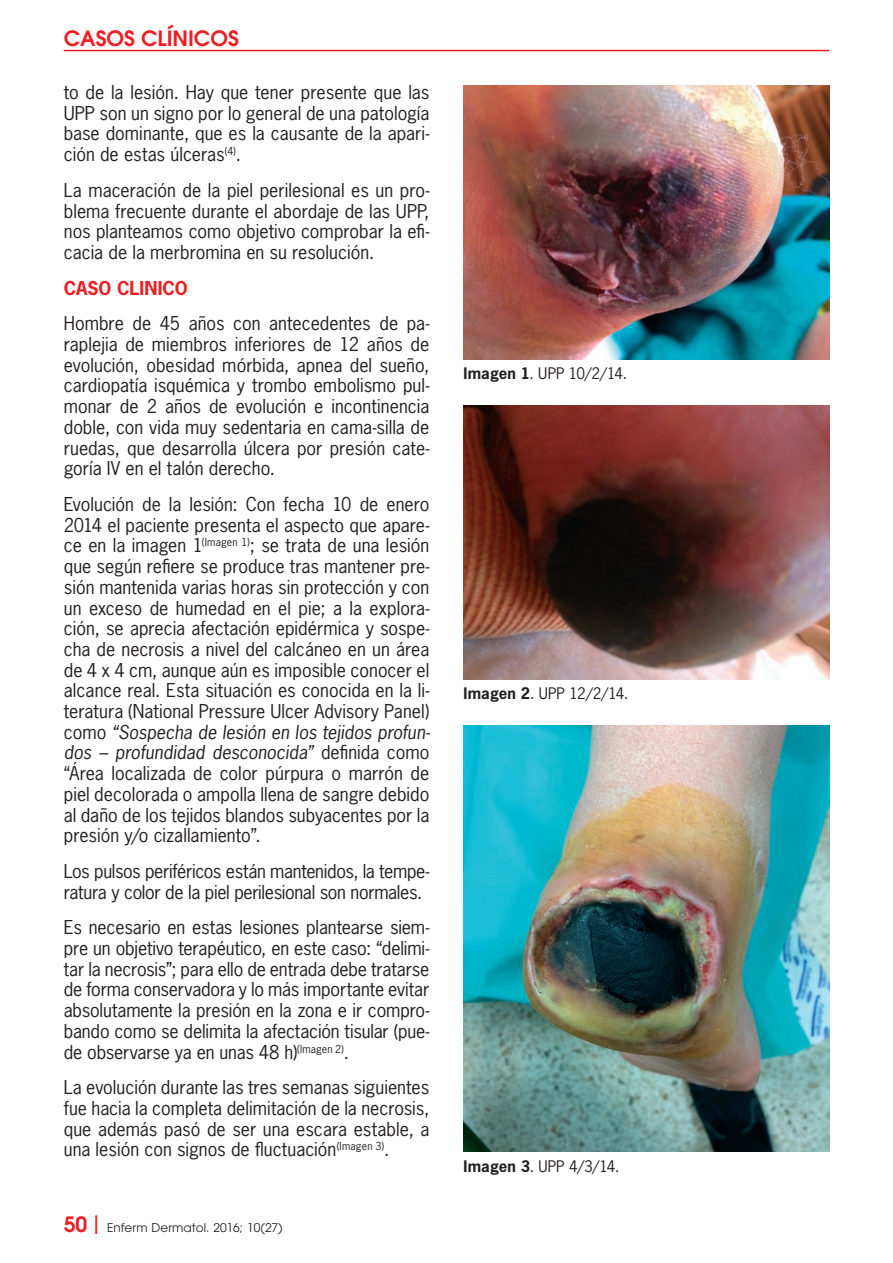
<style>
.page{position:relative;width:893px;height:1263px;background:#fff}
.page>*{position:absolute;margin:0;border:0;box-sizing:border-box;transform-origin:0 0}
.t1{font:600 21px "Avant Garde";color:#ee1d23}
.t2{font:18px/20.7px "News Gothic Std";letter-spacing:-.005em;color:#231f20;text-align:justify}
.t3{font:700 18px "News Gothic Std";color:#ee1d23}
.t4{font:15px "News Gothic Std";letter-spacing:.005em;color:#231f20}
.t5{font:12px "Avant Garde";color:#231f20}
.s1{font-style:italic}
.s2{font-weight:700}
</style>
<div class="page">
<img style="left:463px;top:85px;width:366px;height:274px">
<img style="left:463px;top:405px;width:366px;height:275px">
<img style="left:463px;top:725px;width:366px;height:426px">
<hr style="left:64px;top:50px;width:765px;height:1px;background:#ee1d23">
<p class="t1" style="left:64px;top:24px;width:177px">CASOS CLÍNICOS</p>
<p class="t2" style="left:64px;top:82px;width:367px">to de la lesión. Hay que tener presente que las UPP son un signo por lo general de una patología base dominante, que es la causante de la apari&shy;ción de estas úlceras<sup>(4)</sup>.</p>
<p class="t2" style="left:64px;top:180px;width:367px">La maceración de la piel perilesional es un pro&shy;blema frecuente durante el abordaje de las UPP, nos planteamos como objetivo comprobar la efi&shy;cacia de la merbromina en su resolución.</p>
<p class="t3" style="left:64px;top:276px;width:126px">CASO CLINICO</p>
<p class="t2" style="left:64px;top:313px;width:367px">Hombre de 45 años con antecedentes de pa&shy;raplejia de miembros inferiores de 12 años de evolución, obesidad mórbida, apnea del sueño, cardiopatía isquémica y trombo embolismo pul&shy;monar de 2 años de evolución e incontinencia doble, con vida muy sedentaria en cama-silla de ruedas, que desarrolla úlcera por presión cate&shy;goría IV en el talón derecho.</p>
<p class="t2" style="left:64px;top:494px;width:368px">Evolución de la lesión: Con fecha 10 de enero 2014 el paciente presenta el aspecto que apare&shy;ce en la imagen 1<sup>(Imagen</sup> <sup>1)</sup>; se trata de una lesión que según refiere se produce tras mantener pre&shy;sión mantenida varias horas sin protección y con un exceso de humedad en el pie; a la explora&shy;ción, se aprecia afectación epidérmica y sospe&shy;cha de necrosis a nivel del calcáneo en un área de 4 x 4 cm, aunque aún es imposible conocer el alcance real. Esta situación es conocida en la li&shy;teratura (National Pressure Ulcer Advisory Panel) como <span class="s1">“Sospecha de lesión en los tejidos profun&shy;dos – profundidad desconocida”</span> definida como “Área localizada de color púrpura o marrón de piel decolorada o ampolla llena de sangre debido al daño de los tejidos blandos subyacentes por la presión y/o cizallamiento”.</p>
<p class="t2" style="left:64px;top:861px;width:367px">Los pulsos periféricos están mantenidos, la tempe&shy;ratura y color de la piel perilesional son normales.</p>
<p class="t2" style="left:64px;top:917px;width:367px">Es necesario en estas lesiones plantearse siem&shy;pre un objetivo terapéutico, en este caso: “delimi&shy;tar la necrosis”; para ello de entrada debe tratarse de forma conservadora y lo más importante evitar absolutamente la presión en la zona e ir compro&shy;bando como se delimita la afectación tisular (pue&shy;de observarse ya en unas 48 h)<sup>(Imagen</sup> <sup>2)</sup>.</p>
<p class="t2" style="left:64px;top:1077px;width:367px">La evolución durante las tres semanas siguientes fue hacia la completa delimitación de la necrosis, que además pasó de ser una escara estable, a una lesión con signos de fluctuación<sup>(Imagen</sup> <sup>3)</sup>.</p>
<p class="t1" style="left:64px;top:1211px;width:36px">50 ❘</p>
<p class="t5" style="left:107px;top:1221px;width:177px">Enferm Dermatol. 2016; 10(27)</p>
<p class="t4" style="left:463px;top:363px;width:165px"><span class="s2">Imagen 1</span>. UPP 10/2/14.</p>
<p class="t4" style="left:463px;top:684px;width:166px"><span class="s2">Imagen 2</span>. UPP 12/2/14.</p>
<p class="t4" style="left:463px;top:1157px;width:158px"><span class="s2">Imagen 3</span>. UPP 4/3/14.</p>
</div>
